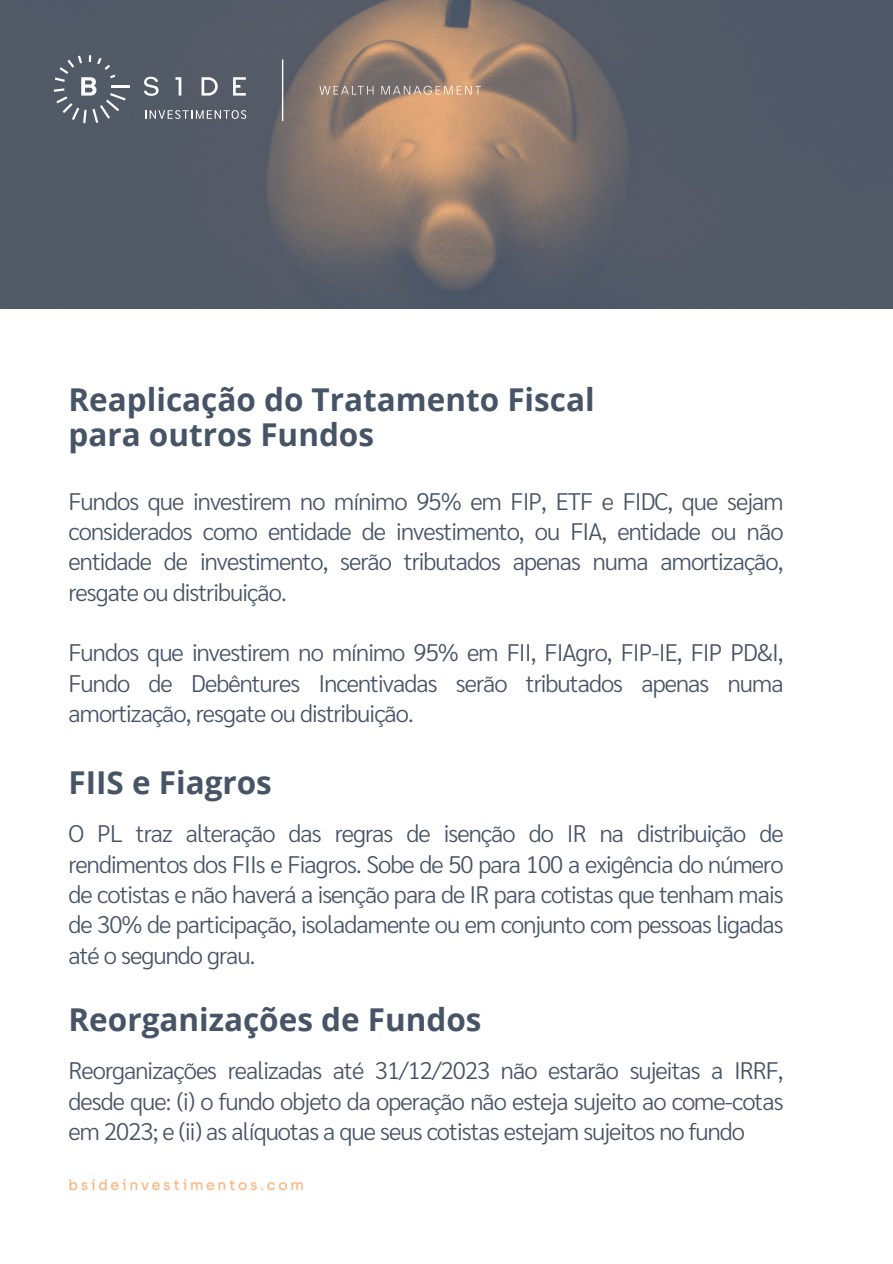
<style>
.page{position:relative;width:893px;height:1264px;background:#fff}
.page>*{position:absolute;margin:0;border:0;box-sizing:border-box;transform-origin:0 0}
.t1{font:700 31.5px "Open Sans";color:#475466}
.t2{font:300 24px/30.3px "Sarabun";letter-spacing:-.04em;color:#475466;text-align:justify}
.t3{font:500 14.55px "Archia";letter-spacing:.18em;color:#fab47a}
</style>
<div class="page">
<img style="left:0;top:0;width:892px;height:308px">
<svg style="left:233px;top:77px;width:13px;height:19px"></svg>
<svg style="left:175px;top:77px;width:6px;height:19px"></svg>
<svg style="left:54px;top:55px;width:76px;height:68px;background:#666e79"></svg>
<svg style="left:144px;top:77px;width:15px;height:19px"></svg>
<svg style="left:201px;top:77px;width:17px;height:19px"></svg>
<svg style="left:145px;top:110px;width:101px;height:9px"></svg>
<hr style="left:282px;top:59px;width:1px;height:62px;background:#fff">
<svg style="left:319px;top:86px;width:54px;height:9px"></svg>
<svg style="left:381px;top:86px;width:100px;height:9px"></svg>
<p class="t1" style="left:68px;top:378px;width:527px">Reaplicação do Tratamento Fiscal</p>
<p class="t1" style="left:68px;top:412px;width:307px">para outros Fundos</p>
<p class="t2" style="left:68px;top:484px;width:716px">Fundos que investirem no mínimo 95% em FIP, ETF e FIDC, que sejam considerados como entidade de investimento, ou FIA, entidade ou não entidade de investimento, serão tributados apenas numa amortização, resgate ou distribuição.</p>
<p class="t2" style="left:68px;top:636px;width:716px">Fundos que investirem no mínimo 95% em FII, FIAgro, FIP-IE, FIP PD&amp;I, Fundo de Debêntures Incentivadas serão tributados apenas numa amortização, resgate ou distribuição.</p>
<p class="t1" style="left:68px;top:760px;width:205px">FIIS e Fiagros</p>
<p class="t2" style="left:68px;top:817px;width:716px">O PL traz alteração das regras de isenção do IR na distribuição de rendimentos dos FIIs e Fiagros. Sobe de 50 para 100 a exigência do número de cotistas e não haverá a isenção para de IR para cotistas que tenham mais de 30% de participação, isoladamente ou em conjunto com pessoas ligadas até o segundo grau.</p>
<p class="t1" style="left:68px;top:997px;width:414px">Reorganizações de Fundos</p>
<p class="t2" style="left:68px;top:1054px;width:716px">Reorganizações realizadas até 31/12/2023 não estarão sujeitas a IRRF, desde que: (i) o fundo objeto da operação não esteja sujeito ao come-cotas em 2023; e (ii) as alíquotas a que seus cotistas estejam sujeitos no fundo</p>
<p class="t3" style="left:68px;top:1175px;width:237px">bsideinvestimentos.com</p>
</div>
